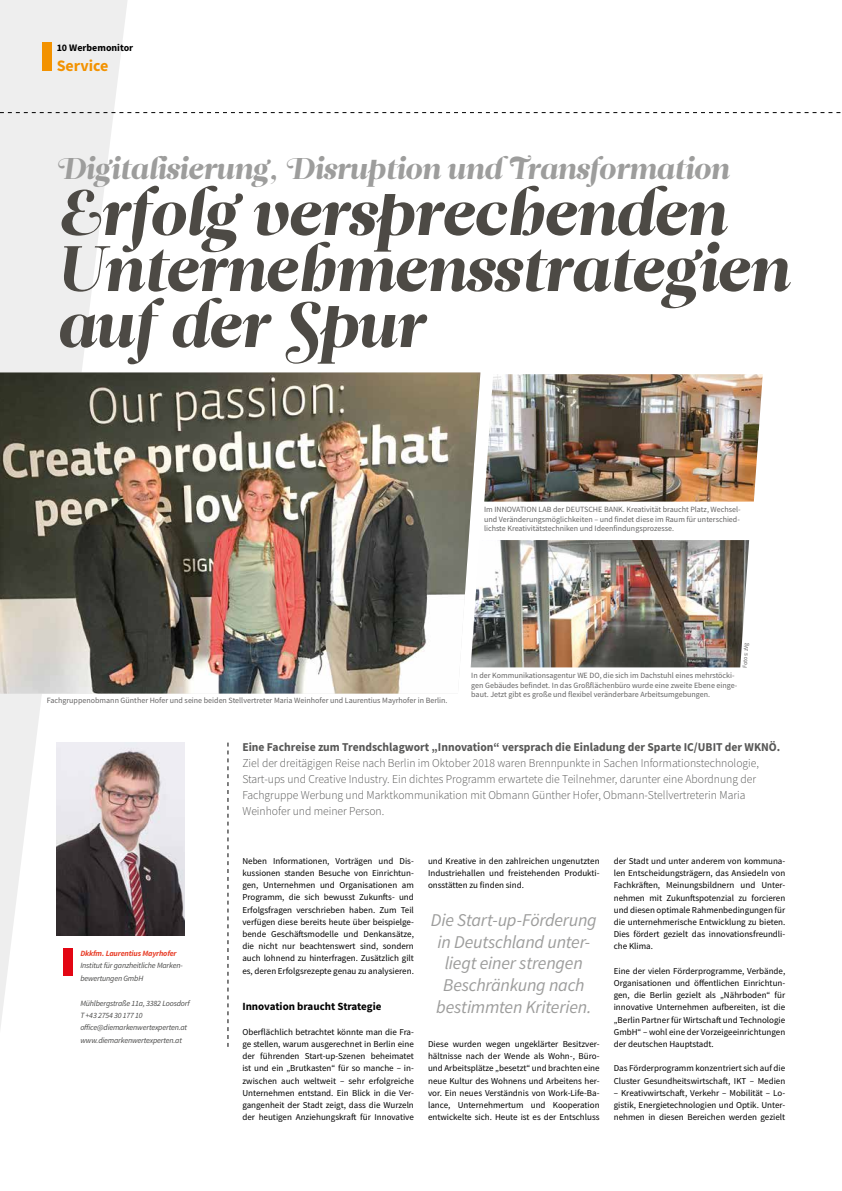
<style>
.page{position:relative;width:842px;height:1191px;background:#fff}
.page>*{position:absolute;margin:0;border:0;box-sizing:border-box;transform-origin:0 0}
.t1{font:64px/56px "Leitura Display Swashes";color:#4d4a45}
.t2{font:30px "Leitura Display Swashes";color:#9d9d9c}
.t3{font:italic 18px/21.6px "Source Sans Pro";letter-spacing:-.015em;color:#9d9d9c;text-align:center}
.t4{font:700 16px "Source Sans Pro";color:#f39200}
.t5{font:300 12px/16px "Source Sans Pro";color:#575756}
.t6{font:700 12px "Source Sans Pro";color:#575756}
.t7{font:700 11px "Source Sans Pro";color:#000}
.t8{font:700 10px "Source Sans Pro";color:#000}
.t9{font:9px/12.2px "Source Sans Pro";color:#000;text-align:justify}
.t10{font:8px/9.6px "Source Sans Pro";color:#646363;text-align:justify}
.t11{font:italic 8px/12.4px "Source Sans Pro";letter-spacing:-.02em;color:#4a4a49}
.t12{font:italic 700 8px "Source Sans Pro";letter-spacing:-.02em;color:#e8412c}
.t13{font:6px "Source Sans Pro";color:#646363}
</style>
<div class="page">
<svg style="left:129px;top:112px;width:711px;height:1px"></svg>
<svg style="left:0;top:0;width:129px;height:1028px;fill:#eee"></svg>
<img style="left:0;top:372px;width:480px;height:321px">
<svg style="left:228px;top:742px;width:1px;height:305px"></svg>
<div style="left:64px;top:948px;width:9px;height:27px;background:#e30613"></div>
<img style="left:57px;top:742px;width:127px;height:193px">
<img style="left:484px;top:374px;width:279px;height:127px">
<img style="left:471px;top:540px;width:278px;height:127px">
<div style="left:43px;top:42px;width:9px;height:29px;background:#f39200"></div>
<p class="t8" style="left:57px;top:41px;width:78px">10 Werbemonitor</p>
<h3 class="t4" style="left:57px;top:55px;width:53px">Service</h3>
<h2 class="t2" style="left:57px;top:151px;width:674px">Digitalisierung, Disruption und Transformation</h2>
<h1 class="t1" style="left:57px;top:185px;width:733px">Erfolg versprechenden<br>Unternehmensstrategien auf der Spur</h1>
<p class="t10" style="left:484px;top:504px;width:258px">Im INNOVATION LAB der DEUTSCHE BANK. Kreativität braucht Platz, Wechsel&shy;und Veränderungsmöglichkeiten – und findet diese im Raum für unterschied&shy;lichste Kreativitätstechniken und Ideenfindungsprozesse.</p>
<p class="t10" style="left:47px;top:695px;width:402px">Fachgruppenobmann Günther Hofer und seine beiden Stellvertreter Maria Weinhofer und Laurentius Mayrhofer in Berlin.</p>
<p class="t13" style="left:741px;top:667px;width:26px;rotate:-87deg">Fotos: zVg</p>
<p class="t10" style="left:471px;top:670px;width:267px;text-align:left">In der Kommunikationsagentur WE DO, die sich im Dachstuhl eines mehrstöcki&shy;gen Gebäudes befindet. In das Großflächenbüro wurde eine zweite Ebene einge&shy;baut. Jetzt gibt es große und flexibel veränderbare Arbeitsumgebungen.</p>
<p class="t12" style="left:80px;top:947px;width:98px">Dkkfm. Laurentius Mayrhofer</p>
<p class="t11" style="left:80px;top:959px;width:104px">Institut für ganzheitliche Marken&shy;bewertungen GmbH</p>
<p class="t11" style="left:80px;top:996px;width:111px">Mühlbergstraße 11a, 3382 Loosdorf<br>T +43 2754 30 177 10 office@diemarkenwertexperten.at www.diemarkenwertexperten.at</p>
<h3 class="t6" style="left:242px;top:738px;width:539px">Eine Fachreise zum Trendschlagwort „Innovation“ versprach die Einladung der Sparte IC/UBIT der WKNÖ.</h3>
<p class="t5" style="left:242px;top:755px;width:518px">Ziel der dreitägigen Reise nach Berlin im Oktober 2018 waren Brennpunkte in Sachen Informationstechnologie, Start-ups und Creative Industry. Ein dichtes Programm erwartete die Teilnehmer, darunter eine Abordnung der Fachgruppe Werbung und Marktkommunikation mit Obmann Günther Hofer, Obmann-Stellvertreterin Maria Weinhofer und meiner Person.</p>
<p class="t9" style="left:242px;top:854px;width:173px">Neben Informationen, Vorträgen und Dis&shy;kussionen standen Besuche von Einrichtun&shy;gen, Unternehmen und Organisationen am Programm, die sich bewusst Zukunfts- und Erfolgsfragen verschrieben haben. Zum Teil verfügen diese bereits heute über beispielge&shy;bende Geschäftsmodelle und Denkansätze, die nicht nur beachtenswert sind, sondern auch lohnend zu hinterfragen. Zusätzlich gilt es, deren Erfolgsrezepte genau zu analysieren.</p>
<p class="t7" style="left:242px;top:999px;width:141px">Innovation braucht Strategie</p>
<p class="t9" style="left:242px;top:1025px;width:173px">Oberflächlich betrachtet könnte man die Fra&shy;ge stellen, warum ausgerechnet in Berlin eine der führenden Start-up-Szenen beheimatet ist und ein „Brutkasten“ für so manche – in&shy;zwischen auch weltweit – sehr erfolgreiche Unternehmen entstand. Ein Blick in die Ver&shy;gangenheit der Stadt zeigt, dass die Wurzeln der heutigen Anziehungskraft für Innovative</p>
<p class="t9" style="left:428px;top:854px;width:173px">und Kreative in den zahlreichen ungenutzten Industriehallen und freistehenden Produkti&shy;onsstätten zu finden sind.</p>
<h3 class="t3" style="left:431px;top:909px;width:168px">Die Start-up-Förderung in Deutschland unter&shy;liegt einer strengen<br>Beschränkung nach bestimmten Kriterien.</h3>
<p class="t9" style="left:428px;top:1037px;width:173px">Diese wurden wegen ungeklärter Besitzver&shy;hältnisse nach der Wende als Wohn-, Büro&shy;und Arbeitsplätze „besetzt“ und brachten eine neue Kultur des Wohnens und Arbeitens her&shy;vor. Ein neues Verständnis von Work-Life-Ba&shy;lance, Unternehmertum und Kooperation entwickelte sich. Heute ist es der Entschluss</p>
<p class="t9" style="left:614px;top:854px;width:173px">der Stadt und unter anderem von kommuna&shy;len Entscheidungsträgern, das Ansiedeln von Fachkräften, Meinungsbildnern und Unter&shy;nehmen mit Zukunftspotenzial zu forcieren und diesen optimale Rahmenbedingungen für die unternehmerische Entwicklung zu bieten.<br>Dies fördert gezielt das innovationsfreundli&shy;che Klima.</p>
<p class="t9" style="left:614px;top:964px;width:173px">Eine der vielen Förderprogramme, Verbände, Organisationen und öffentlichen Einrichtun&shy;gen, die Berlin gezielt als „Nährboden“ für innovative Unternehmen aufbereiten, ist die „Berlin Partner für Wirtschaft und Technologie GmbH“ – wohl eine der Vorzeigeeinrichtungen der deutschen Hauptstadt.</p>
<p class="t9" style="left:614px;top:1062px;width:173px">Das Förderprogramm konzentriert sich auf die<br>Cluster Gesundheitswirtschaft, IKT – Medien</p>
<p class="t9" style="left:614px;top:1086px;width:173px">– Kreativwirtschaft, Verkehr – Mobilität – Lo&shy;gistik, Energietechnologien und Optik. Unter&shy;nehmen in diesen Bereichen werden gezielt</p>
</div>
